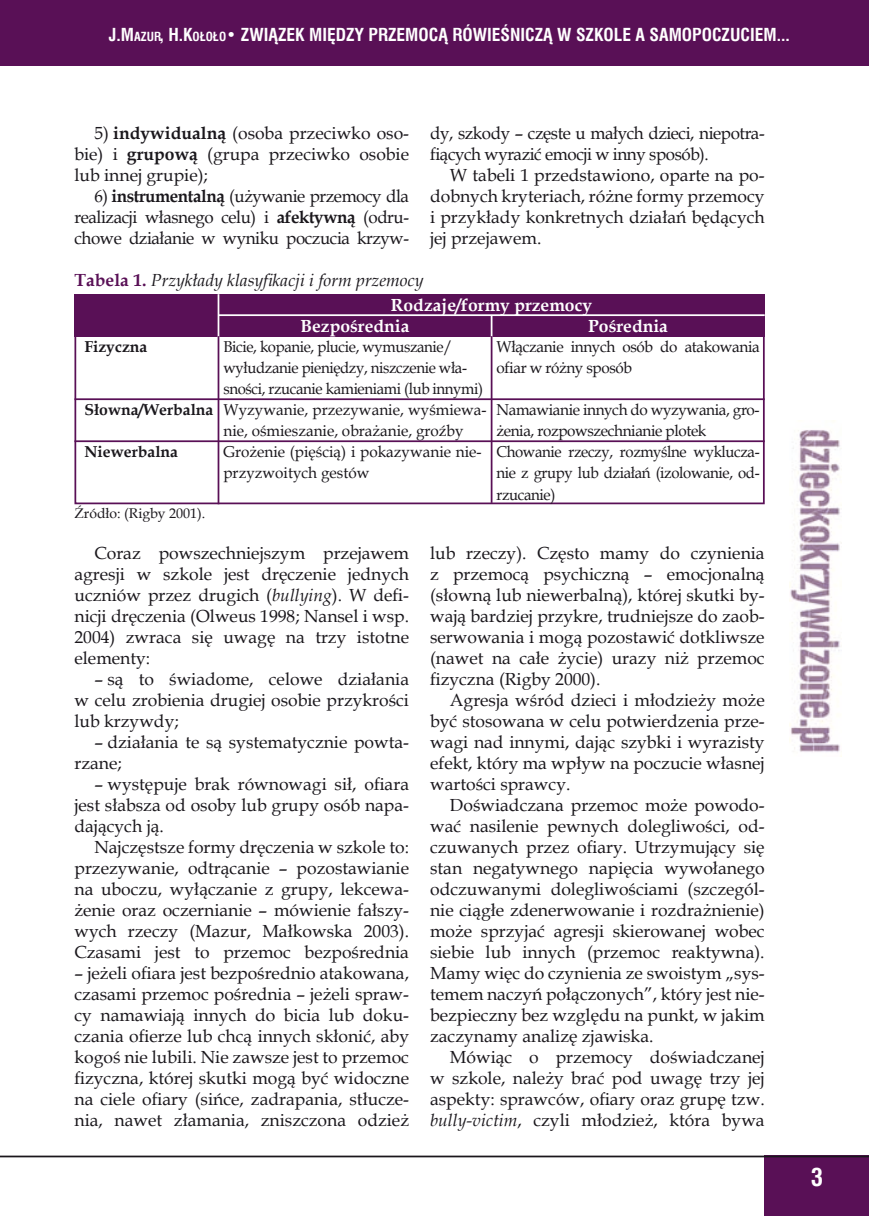
<style>
.page{position:relative;width:869px;height:1216px;background:#fff}
.page>*{position:absolute;margin:0;border:0;box-sizing:border-box;transform-origin:0 0}
.t1{font:700 24.5px "Swis 721 Cn EU";color:#fff}
.t2{font:17.5px/21px "Book Antiqua";color:#1a171c;text-align:justify}
.t3{font:700 17.5px "Swis 721 Cn EU";color:#fff}
.t4{font:17.5px/21px "Book Antiqua";letter-spacing:-.025em;color:#1a171c}
.t5{font:italic 17.5px "Book Antiqua";color:#1a171c}
.t6{font:700 17.5px/21px "Book Antiqua";color:#fff}
.t7{font:15.75px/21px "Book Antiqua";color:#1a171c;scale:.95 1}
.t8{font:15.75px/21px "Book Antiqua";letter-spacing:-.025em;color:#1a171c}
.t9{font:700 15.75px "Book Antiqua";color:#1a171c}
.t10{font:14px "Book Antiqua";color:#1a171c}
.s1{font-style:inherit}
.s2{font-size:12.25px}
.s3{font-weight:700}
.s4{font-weight:700;font-style:normal;color:#591056}
.s5{font-style:italic}
</style>
<div class="page">
<div style="left:0;top:0;width:868px;height:65px;background:#591056"></div>
<div style="left:764px;top:1155px;width:104px;height:60px;background:#591056"></div>
<hr style="left:0;top:1155px;width:868px;height:2px;background:#1a171c">
<img style="left:789px;top:430px;width:51px;height:322px">
<hr style="left:868px;top:0;width:1px;height:65px;background:#591056">
<div style="left:74px;top:308px;width:690px;height:196px;border:2px solid #591056"></div>
<div style="left:218px;top:294px;width:546px;height:21px;background:#591056"></div>
<div style="left:218px;top:315px;width:273px;height:21px;background:#591056"></div>
<div style="left:491px;top:315px;width:273px;height:21px;background:#591056"></div>
<hr style="left:74px;top:398px;width:690px;height:2px;background:#591056">
<hr style="left:74px;top:440px;width:690px;height:2px;background:#591056">
<div style="left:74px;top:294px;width:144px;height:42px;background:#591056"></div>
<hr style="left:217px;top:294px;width:2px;height:46px;background:#fff">
<hr style="left:490px;top:315px;width:2px;height:27px;background:#fff">
<hr style="left:217px;top:336px;width:2px;height:168px;background:#591056">
<hr style="left:490px;top:336px;width:2px;height:167px;background:#591056">
<hr style="left:218px;top:314px;width:546px;height:2px;background:#fff">
<p class="t3" style="left:109px;top:24px;width:682px"><span class="s1">J.M</span><span class="s2">AZUR</span><span class="s1">, H.K</span><span class="s2">OŁOŁO</span>• ZWIĄZEK MIĘDZY PRZEMOCĄ RÓWIEŚNICZĄ W SZKOLE A SAMOPOCZUCIEM...</p>
<p class="t2" style="left:74px;top:122px;width:336px;text-indent:20px">5) <span class="s3">indywidualną</span> (osoba przeciwko oso&shy;bie) i <span class="s3">grupową</span> (grupa przeciwko osobie lub innej grupie);</p>
<p class="t2" style="left:74px;top:185px;width:336px;text-indent:20px">6) <span class="s3">instrumentalną</span> (używanie przemocy dla realizacji własnego celu) i <span class="s3">afektywną</span> (odru&shy;chowe działanie w wyniku poczucia krzyw-</p>
<p class="t4" style="left:430px;top:122px;width:336px">dy, szkody – częste u małych dzieci, niepotra&shy;fiących wyrazić emocji w inny sposób).</p>
<p class="t2" style="left:430px;top:164px;width:336px;text-indent:20px">W tabeli 1 przedstawiono, oparte na po&shy;dobnych kryteriach, różne formy przemocy i przykłady konkretnych działań będących jej przejawem.</p>
<p class="t5" style="left:74px;top:268px;width:350px"><span class="s4">Tabela 1.</span> Przykłady klasyfikacji i form przemocy</p>
<p class="t6" style="left:300px;top:294px;width:293px;text-indent:90px">Rodzaje/formy przemocy<br>Bezpośrednia</p>
<p class="t6" style="left:588px;top:315px;width:81px">Pośrednia</p>
<p class="t7" style="left:223px;top:336px;width:278px">Bicie, kopanie, plucie, wymuszanie/ wyłudzanie pieniędzy, niszczenie wła&shy;sności, rzucanie kamieniami (lub innymi)<br>Wyzywanie, przezywanie, wyśmiewa&shy;nie, ośmieszanie, obrażanie, groźby Grożenie (pięścią) i pokazywanie nie&shy;przyzwoitych gestów</p>
<p class="t8" style="left:496px;top:336px;width:264px">Włączanie innych osób do atakowania ofiar w różny sposób</p>
<p class="t8" style="left:496px;top:399px;width:264px">Namawianie innych do wyzywania, gro&shy;żenia, rozpowszechnianie plotek<br>Chowanie rzeczy, rozmyślne wyklucza&shy;nie z grupy lub działań (izolowanie, od&shy;rzucanie)</p>
<p class="t9" style="left:84px;top:336px;width:64px">Fizyczna</p>
<p class="t9" style="left:84px;top:399px;width:130px">Słowna/Werbalna</p>
<p class="t9" style="left:84px;top:441px;width:95px">Niewerbalna</p>
<p class="t10" style="left:74px;top:503px;width:132px">Źródło: (Rigby 2001).</p>
<p class="t2" style="left:74px;top:542px;width:336px;text-indent:20px">Coraz powszechniejszym przejawem agresji w szkole jest dręczenie jednych uczniów przez drugich (<span class="s5">bullying</span>). W defi&shy;nicji dręczenia (Olweus 1998; Nansel i wsp.<br>2004) zwraca się uwagę na trzy istotne elementy:</p>
<p class="t2" style="left:74px;top:668px;width:336px;text-indent:20px">– są to świadome, celowe działania w celu zrobienia drugiej osobie przykrości lub krzywdy;</p>
<p class="t2" style="left:74px;top:731px;width:336px;text-indent:20px">– działania te są systematycznie powta&shy;rzane;</p>
<p class="t2" style="left:74px;top:773px;width:336px;text-indent:20px">– występuje brak równowagi sił, ofiara jest słabsza od osoby lub grupy osób napa&shy;dających ją.</p>
<p class="t2" style="left:74px;top:836px;width:336px;text-indent:20px">Najczęstsze formy dręczenia w szkole to: przezywanie, odtrącanie – pozostawianie na uboczu, wyłączanie z grupy, lekcewa&shy;żenie oraz oczernianie – mówienie fałszy&shy;wych rzeczy (Mazur, Małkowska 2003).<br>Czasami jest to przemoc bezpośrednia</p>
<p class="t2" style="left:74px;top:962px;width:336px">– jeżeli ofiara jest bezpośrednio atakowana, czasami przemoc pośrednia – jeżeli spraw&shy;cy namawiają innych do bicia lub doku&shy;czania ofierze lub chcą innych skłonić, aby kogoś nie lubili. Nie zawsze jest to przemoc fizyczna, której skutki mogą być widoczne na ciele ofiary (sińce, zadrapania, stłucze&shy;nia, nawet złamania, zniszczona odzież</p>
<p class="t2" style="left:430px;top:542px;width:336px">lub rzeczy). Często mamy do czynienia z przemocą psychiczną – emocjonalną (słowną lub niewerbalną), której skutki by&shy;wają bardziej przykre, trudniejsze do zaob&shy;serwowania i mogą pozostawić dotkliwsze (nawet na całe życie) urazy niż przemoc fizyczna (Rigby 2000).</p>
<p class="t2" style="left:430px;top:689px;width:336px;text-indent:20px">Agresja wśród dzieci i młodzieży może być stosowana w celu potwierdzenia prze&shy;wagi nad innymi, dając szybki i wyrazisty efekt, który ma wpływ na poczucie własnej wartości sprawcy.</p>
<p class="t2" style="left:430px;top:794px;width:336px;text-indent:20px">Doświadczana przemoc może powodo&shy;wać nasilenie pewnych dolegliwości, od&shy;czuwanych przez ofiary. Utrzymujący się stan negatywnego napięcia wywołanego odczuwanymi dolegliwościami (szczegól&shy;nie ciągłe zdenerwowanie i rozdrażnienie) może sprzyjać agresji skierowanej wobec siebie lub innych (przemoc reaktywna).<br>Mamy więc do czynienia ze swoistym „sys&shy;temem naczyń połączonych”, który jest nie&shy;bezpieczny bez względu na punkt, w jakim zaczynamy analizę zjawiska.</p>
<p class="t2" style="left:430px;top:1046px;width:336px;text-indent:20px">Mówiąc o przemocy doświadczanej w szkole, należy brać pod uwagę trzy jej aspekty: sprawców, ofiary oraz grupę tzw. <span class="s5">bully-victim</span>, czyli młodzież, która bywa</p>
<h1 class="t1" style="left:810px;top:1162px;width:14px">3</h1>
</div>
